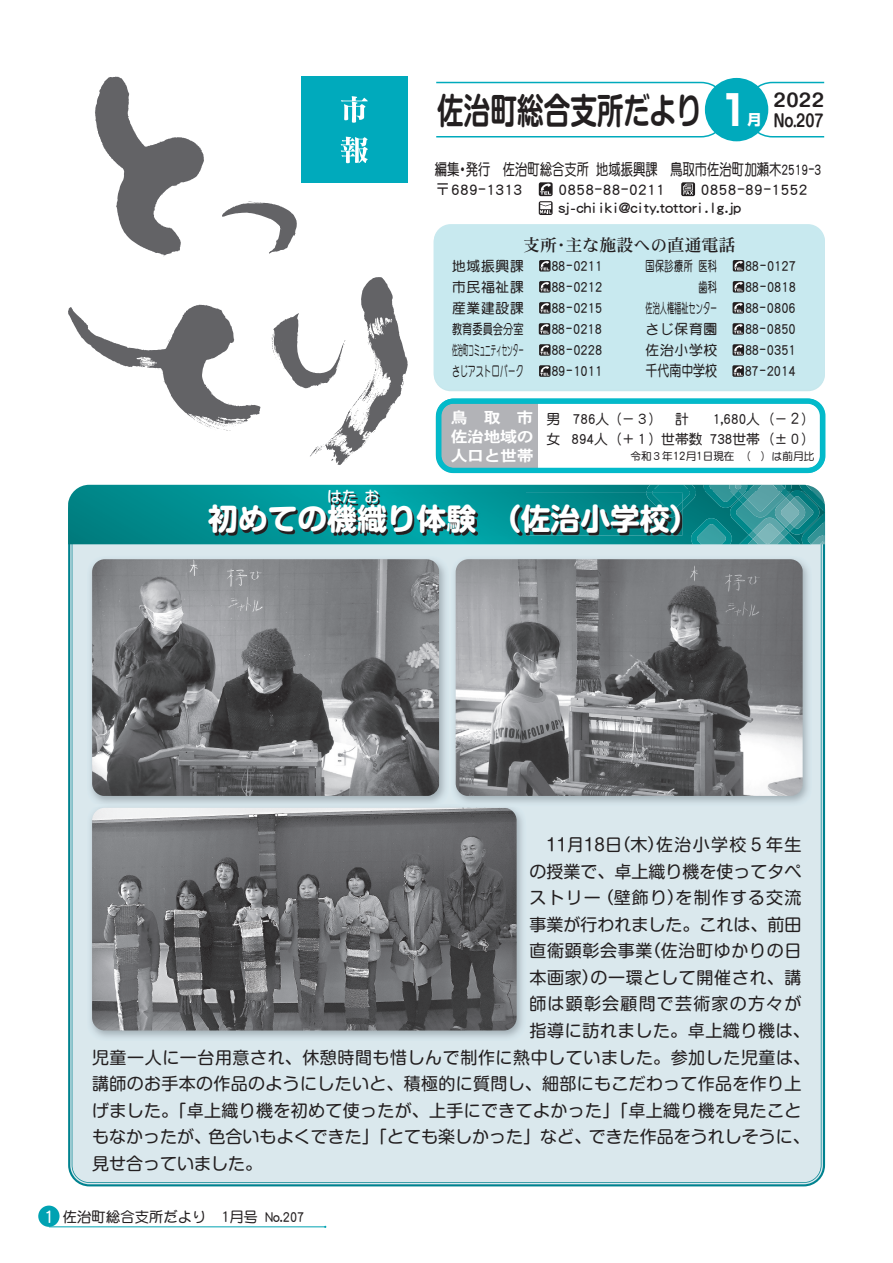
<style>
.page{position:relative;width:893px;height:1263px;background:#fff}
.page>*{position:absolute;margin:0;border:0;box-sizing:border-box;transform-origin:0 0}
.t1{font:700 41.7px "Shin Go Pro";color:#fff;scale:.88 1}
.t2{font:700 35.4px "Shin M Go Pro De";color:#231f20;scale:.75 1}
.t3{font:700 29.7px "Shin M Go Pro";color:#fff}
.t4{font:19.2px "DF Maru Gothic Std W7";color:#fff}
.t5{font:700 17.7px "Shin M Go Pro De";color:#231f20;scale:1.1 1}
.t6{font:16.95px "Shin M Go Pro";letter-spacing:.02em;color:#231f20}
.t7{font:16.95px "Shin M Go Pro";color:#231f20}
.t8{font:16.95px "Shin M Go Pro";letter-spacing:.04em;color:#231f20}
.t9{font:16.95px "Shin M Go Pro";letter-spacing:.08em;color:#231f20}
.t10{font:16.95px "Shin M Go Pro";letter-spacing:.065em;color:#231f20}
.t11{font:16.95px "Shin M Go Pro";letter-spacing:.07em;color:#231f20}
.t12{font:16.95px "DF Mincho P Std W5";color:#231f20}
.t13{font:700 16.65px "Shin M Go Pro De";color:#231f20;scale:.82 1}
.t14{font:15.9px "DF Maru Gothic Std W7";color:#231f20}
.t15{font:15.9px "DF Maru Gothic Std W7";color:#231f20;scale:.78 1}
.t16{font:15.9px "DF Maru Gothic Std W7";letter-spacing:.02em;color:#231f20}
.t17{font:15.3px/18.6px "DFHS Gothic Std W7";letter-spacing:-.03em;color:#fff;text-align:justify;scale:1.11 1}
.t18{font:15.15px/21px "DF Maru Gothic Std W7";color:#231f20;scale:.87 1}
.t19{font:15.15px "DF Maru Gothic Std W7";color:#231f20;scale:.91 1}
.t20{font:15.15px "DF Maru Gothic Std W7";color:#231f20;scale:.79 1}
.t21{font:15px "DF Maru Gothic Std W7";color:#231f20;scale:.87 1}
.t22{font:500 14.85px "Shin M Go Pro";color:#fff}
.t23{font:700 14.55px "Shin Go Pro";color:#fff}
.t24{font:14.4px "DF Maru Gothic Std W7";color:#231f20}
.t25{font:13.8px "DF Maru Gothic Std W7";color:#231f20}
.t26{font:13.8px "DF Maru Gothic Std W7";color:#231f20;scale:.4 1}
.t27{font:13.8px "DF Maru Gothic Std W7";color:#231f20;scale:.52 1}
.t28{font:13.8px "DF Maru Gothic Std W7";color:#231f20;scale:.58 1}
.t29{font:13.8px "DF Maru Gothic Std W7";color:#231f20;scale:.74 1}
.t30{font:13.8px "DF Maru Gothic Std W7";color:#231f20;scale:.66 1}
.t31{font:12.75px "DF Maru Gothic Std W7";color:#231f20;scale:.92 1}
.t32{font:10.65px "DF Maru Gothic Std W7";color:#231f20}
.s1{font-size:15.15px}
.s2{font-family:"Jun 101 Pro";font-weight:300}
.s3{font-size:13.8px}
</style>
<div class="page">
<div style="left:436px;top:401px;width:89px;height:70px;background:#b2b3b7;border-radius:17px"></div>
<div style="left:513px;top:401px;width:25px;height:70px;background:#b2b3b7"></div>
<svg style="left:436px;top:81px;width:286px;height:57px"></svg>
<svg style="left:751px;top:81px;width:74px;height:57px"></svg>
<div style="left:705px;top:78px;width:63px;height:63px;background:#00aabc;border-radius:50%"></div>
<div style="left:301px;top:77px;width:106px;height:106px;background:#00aabc"></div>
<svg style="left:341px;top:96px;width:27px;height:27px"></svg>
<svg style="left:341px;top:137px;width:27px;height:26px"></svg>
<svg style="left:222px;top:202px;width:75px;height:52px"></svg>
<svg style="left:95px;top:77px;width:109px;height:179px"></svg>
<svg style="left:68px;top:304px;width:193px;height:127px"></svg>
<svg style="left:271px;top:277px;width:137px;height:188px"></svg>
<div style="left:539px;top:182px;width:14px;height:14px;background:#231f20;border-radius:2px"></div>
<svg style="left:540px;top:183px;width:11px;height:12px"></svg>
<svg style="left:681px;top:182px;width:14px;height:14px"></svg>
<svg style="left:683px;top:184px;width:10px;height:11px"></svg>
<svg style="left:539px;top:201px;width:14px;height:14px"></svg>
<svg style="left:540px;top:202px;width:11px;height:12px"></svg>
<div style="left:434px;top:224px;width:391px;height:166px;background:#c8e9ef;border-radius:17px"></div>
<div style="left:539px;top:260px;width:12px;height:11px;background:#231f20;border-radius:2px"></div>
<svg style="left:540px;top:261px;width:9px;height:9px"></svg>
<svg style="left:539px;top:281px;width:12px;height:12px"></svg>
<svg style="left:540px;top:282px;width:9px;height:9px"></svg>
<svg style="left:539px;top:302px;width:12px;height:12px"></svg>
<svg style="left:540px;top:303px;width:9px;height:9px"></svg>
<svg style="left:539px;top:323px;width:11px;height:12px"></svg>
<svg style="left:540px;top:324px;width:9px;height:9px"></svg>
<svg style="left:539px;top:344px;width:12px;height:12px"></svg>
<svg style="left:540px;top:345px;width:9px;height:9px"></svg>
<svg style="left:539px;top:365px;width:11px;height:12px"></svg>
<svg style="left:540px;top:366px;width:9px;height:9px"></svg>
<svg style="left:733px;top:260px;width:11px;height:11px"></svg>
<svg style="left:734px;top:261px;width:9px;height:9px"></svg>
<svg style="left:733px;top:281px;width:11px;height:12px"></svg>
<svg style="left:734px;top:282px;width:9px;height:9px"></svg>
<svg style="left:733px;top:302px;width:11px;height:12px"></svg>
<svg style="left:734px;top:303px;width:9px;height:9px"></svg>
<svg style="left:733px;top:323px;width:11px;height:12px"></svg>
<svg style="left:734px;top:324px;width:9px;height:9px"></svg>
<svg style="left:733px;top:344px;width:11px;height:12px"></svg>
<svg style="left:734px;top:345px;width:9px;height:9px"></svg>
<svg style="left:732px;top:365px;width:12px;height:12px"></svg>
<svg style="left:734px;top:366px;width:9px;height:9px"></svg>
<div style="left:436px;top:398px;width:389px;height:75px;border:5px solid #03baca;border-radius:15px"></div>
<hr style="left:49px;top:1226px;width:276px;height:1px;background:#00a2b2">
<div style="left:38px;top:1205px;width:22px;height:22px;background:#00a2b2;border-radius:50%"></div>
<div style="left:72px;top:545px;width:749px;height:638px;background:#dae8ed"></div>
<img style="left:87px;top:556px;width:362px;height:248px">
<img style="left:92px;top:559px;width:347px;height:237px">
<svg style="left:68px;top:485px;width:757px;height:60px"></svg>
<img style="left:210px;top:492px;width:472px;height:44px">
<img style="left:646px;top:492px;width:36px;height:25px">
<img style="left:652px;top:492px;width:30px;height:19px">
<img style="left:451px;top:556px;width:361px;height:250px">
<img style="left:456px;top:559px;width:347px;height:237px">
<img style="left:87px;top:804px;width:439px;height:237px">
<img style="left:451px;top:804px;width:75px;height:2px">
<img style="left:92px;top:808px;width:425px;height:222px">
<h2 class="t2" style="left:437px;top:82px;width:355px">佐治町総合支所だより</h2>
<p class="t5" style="left:773px;top:86px;width:48px">2022</p>
<h1 class="t1" style="left:716px;top:77px;width:43px">１</h1>
<p class="t15" style="left:435px;top:161px;width:497px">編集発行　佐治町総合支所地域振興課　鳥取市佐治町加瀬木2519-3</p>
<p class="t23" style="left:747px;top:107px;width:16px">月</p>
<p class="t13" style="left:773px;top:107px;width:63px">No.207</p>
<p class="t15" style="left:456px;top:161px;width:17px">・</p>
<p class="t14" style="left:435px;top:181px;width:89px">〒689-1313</p>
<p class="t16" style="left:558px;top:181px;width:108px">0858-88-0211</p>
<p class="t16" style="left:701px;top:181px;width:108px">0858-89-1552</p>
<p class="t14" style="left:558px;top:199px;width:184px">sj-chi iki@city.tottori.lg j p.</p>
<p class="t12" style="left:566px;top:235px;width:172px">主な施設への直通電話</p>
<p class="t12" style="left:523px;top:235px;width:36px">支所</p>
<p class="t12" style="left:553px;top:235px;width:19px">・</p>
<p class="t25" style="left:452px;top:258px;width:73px">地域振興課</p>
<p class="t18" style="left:552px;top:254px;width:60px">88-0211</p>
<p class="t30" style="left:645px;top:258px;width:110px">国保診療所 医科</p>
<p class="t18" style="left:745px;top:254px;width:60px">88-0127</p>
<p class="t25" style="left:452px;top:279px;width:73px">市民福祉課</p>
<p class="t25" style="left:452px;top:300px;width:73px">産業建設課</p>
<p class="t18" style="left:552px;top:275px;width:60px">88-0212</p>
<p class="t18" style="left:552px;top:297px;width:60px">88-0215</p>
<p class="t27" style="left:645px;top:300px;width:140px">佐治人権福祉センター</p>
<p class="t18" style="left:745px;top:275px;width:60px">88-0818<br>88-0806</p>
<p class="t29" style="left:452px;top:321px;width:98px">教育委員会分室</p>
<p class="t18" style="left:551px;top:318px;width:60px">88-0218</p>
<p class="t25" style="left:645px;top:321px;width:73px">さじ保育園</p>
<p class="t18" style="left:745px;top:318px;width:60px">88-0850</p>
<p class="t26" style="left:452px;top:342px;width:181px">佐治町コミュニティセンター</p>
<p class="t18" style="left:552px;top:339px;width:60px">88-0228</p>
<p class="t25" style="left:645px;top:342px;width:73px">佐治小学校</p>
<p class="t18" style="left:745px;top:339px;width:60px">88-0351</p>
<p class="t28" style="left:452px;top:363px;width:125px">さじアストロパーク</p>
<p class="t18" style="left:552px;top:360px;width:60px">89-1011</p>
<p class="t20" style="left:645px;top:362px;width:92px">千代南中学校</p>
<p class="t18" style="left:745px;top:360px;width:60px">87-2014</p>
<p class="t17" style="left:451px;top:408px;width:76px">鳥取市佐治地域の人口と世帯</p>
<p class="t25" style="left:546px;top:412px;width:15px">男</p>
<p class="t25" style="left:546px;top:431px;width:15px">女</p>
<p class="t25" style="left:573px;top:412px;width:117px"><span class="s1">786</span>人（－３）<span class="s2">　</span>計</p>
<p class="t25" style="left:571px;top:431px;width:133px"><span class="s1">894</span>人（＋ 1 ）世帯数</p>
<p class="t19" style="left:713px;top:411px;width:114px">1,680<span class="s3">人)－</span>２<span class="s3">(</span></p>
<p class="t25" style="left:710px;top:431px;width:107px"><span class="s1">738</span>世帯)±０(</p>
<p class="t32" style="left:630px;top:450px;width:44px">令和３年</p>
<p class="t32" style="left:703px;top:450px;width:113px">日現在　（　）は前月比</p>
<p class="t32" style="left:686px;top:450px;width:12px">月</p>
<p class="t31" style="left:673px;top:448px;width:15px">12</p>
<p class="t31" style="left:696px;top:448px;width:8px">1</p>
<p class="t22" style="left:327px;top:484px;width:31px">はた</p>
<p class="t22" style="left:365px;top:484px;width:16px">お</p>
<h3 class="t3" style="left:208px;top:494px;width:493px">初めての機織り体験　（佐治小学校(</h3>
<p class="t9" style="left:529px;top:831px;width:274px">　11月18日木( )佐治小学校５年生</p>
<p class="t7" style="left:529px;top:857px;width:274px">の授業で、卓上織り機を使ってタペ</p>
<p class="t10" style="left:529px;top:884px;width:273px">ストリー (壁飾り)を制作する交流</p>
<p class="t7" style="left:529px;top:910px;width:274px">事業が行われました。これは、前田</p>
<p class="t8" style="left:529px;top:937px;width:274px">直衞顕彰会事業(佐治町ゆかりの日</p>
<p class="t8" style="left:529px;top:964px;width:273px">本画家)の一環として開催され、講</p>
<p class="t11" style="left:529px;top:990px;width:274px">師は顕彰会顧問で芸術家の方々が</p>
<p class="t8" style="left:529px;top:1017px;width:282px">指導に訪れました。卓上織り機は、</p>
<p class="t6" style="left:92px;top:1043px;width:720px">児童一人に一台用意され、休憩時間も惜しんで制作に熱中していました。参加した児童は、</p>
<p class="t6" style="left:92px;top:1070px;width:711px">講師のお手本の作品のようにしたいと、積極的に質問し、細部にもこだわって作品を作り上</p>
<p class="t6" style="left:92px;top:1096px;width:711px">げました。「卓上織り機を初めて使ったが、上手にできてよかった」「卓上織り機を見たこと</p>
<p class="t7" style="left:92px;top:1123px;width:719px">もなかったが、色合いもよくできた」「とても楽しかった」など、できた作品をうれしそうに、</p>
<p class="t7" style="left:92px;top:1150px;width:172px">見せ合っていました。</p>
<p class="t4" style="left:44px;top:1206px;width:12px">1</p>
<p class="t24" style="left:63px;top:1209px;width:159px">佐治町総合支所だより　</p>
<p class="t24" style="left:230px;top:1209px;width:30px">月号</p>
<p class="t24" style="left:218px;top:1209px;width:16px">１</p>
<p class="t21" style="left:265px;top:1209px;width:47px">No.207</p>
</div>
